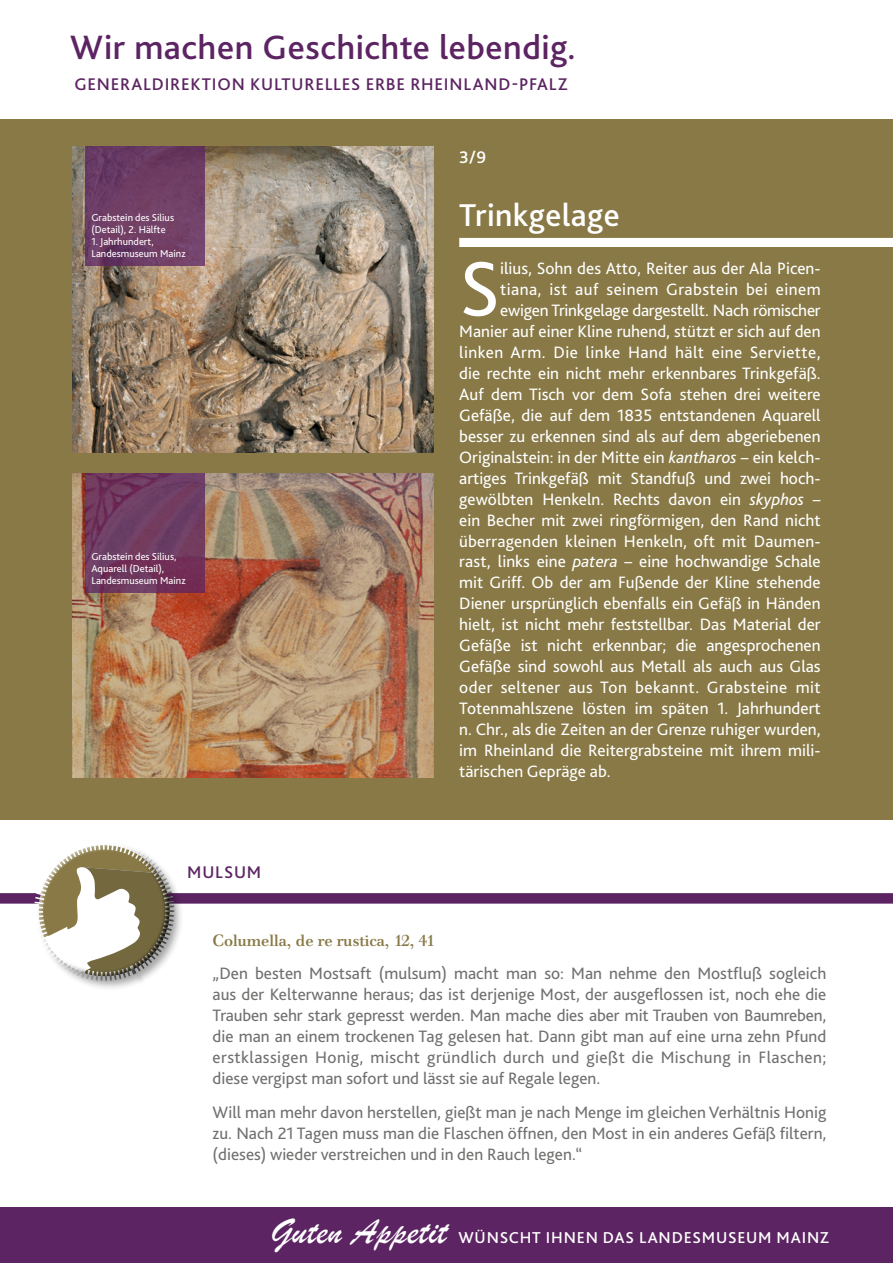
<style>
.page{position:relative;width:893px;height:1263px;background:#fff}
.page>*{position:absolute;margin:0;border:0;box-sizing:border-box;transform-origin:0 0}
.t1{font:81px "Bliss 2";color:#fff}
.t2{font:37.5px "Brush Script";letter-spacing:.01em;color:#fff}
.t3{font:500 35.4px "Bliss 2";letter-spacing:.015em;color:#5c2462}
.t4{font:500 33px "Bliss 2";letter-spacing:.01em;color:#fff}
.t5{font:500 17.7px "Bliss 2";letter-spacing:.045em;color:#5c2462}
.t6{font:500 17.7px "Bliss 2";color:#fff}
.t7{font:17.25px "Bliss 2";color:#fff}
.t8{font:17.25px/21px "Bliss 2";color:#70706f;text-align:justify}
.t9{font:17.25px "Bliss 2";letter-spacing:.025em;color:#fff}
.t10{font:500 16.5px "Bliss 2";letter-spacing:.05em;color:#fff}
.t11{font:500 16.2px "Walbaum Standard BQ";color:#887946}
.t12{font:10.5px/12px "Bliss 2";color:#fff}
.s1{font-style:italic}
</style>
<div class="page">
<div style="left:0;top:119px;width:893px;height:701px;background:#887946"></div>
<div style="left:459px;top:238px;width:434px;height:9px;background:#fff"></div>
<div style="left:0;top:1208px;width:893px;height:55px;background:#5c2462"></div>
<img style="left:72px;top:147px;width:362px;height:305px">
<img style="left:72px;top:473px;width:362px;height:305px">
<svg style="left:85px;top:147px;width:119px;height:119px;background:#6d3d65"></svg>
<svg style="left:85px;top:473px;width:119px;height:119px;background:#6e3960"></svg>
<div style="left:0;top:893px;width:893px;height:11px;background:#5c2462"></div>
<svg style="left:1px;top:845px;width:204px;height:143px"></svg>
<h3 class="t3" style="left:70px;top:26px;width:507px">Wir machen Geschichte lebendig.</h3>
<p class="t5" style="left:74px;top:73px;width:495px">GENERALDIREKTION KULTURELLES ERBE RHEINLAND-PFALZ</p>
<p class="t12" style="left:91px;top:212px;width:84px">Grabstein des Silius (Detail), 2. Hälfte</p>
<p class="t12" style="left:91px;top:236px;width:96px">1. Jahrhundert,<br>Landesmuseum Mainz</p>
<p class="t12" style="left:91px;top:550px;width:96px">Grabstein des Silius,<br>Aquarell (Detail),<br>Landesmuseum Mainz</p>
<p class="t5" style="left:187px;top:861px;width:76px">MULSUM</p>
<p class="t6" style="left:459px;top:146px;width:28px">3/9</p>
<h3 class="t4" style="left:459px;top:194px;width:162px">Trinkgelage</h3>
<h1 class="t1" style="left:459px;top:238px;width:42px">S</h1>
<p class="t7" style="left:500px;top:257px;width:322px">ilius, Sohn des Atto, Reiter aus der Ala Picen-</p>
<p class="t9" style="left:500px;top:278px;width:322px">tiana, ist auf seinem Grabstein bei einem</p>
<p class="t7" style="left:500px;top:299px;width:322px">ewigen Trinkgelage dargestellt. Nach römischer</p>
<p class="t7" style="left:459px;top:320px;width:363px">Manier auf einer Kline ruhend, stützt er sich auf den</p>
<p class="t9" style="left:459px;top:341px;width:363px">linken Arm. Die linke Hand hält eine Serviette,</p>
<p class="t7" style="left:459px;top:362px;width:363px">die rechte ein nicht mehr erkennbares Trinkgefäß.</p>
<p class="t7" style="left:459px;top:383px;width:363px">Auf dem Tisch vor dem Sofa stehen drei weitere</p>
<p class="t7" style="left:459px;top:404px;width:363px">Gefäße, die auf dem 1835 entstandenen Aquarell</p>
<p class="t7" style="left:459px;top:425px;width:363px">besser zu erkennen sind als auf dem abgeriebenen</p>
<p class="t7" style="left:459px;top:446px;width:363px">Originalstein: in der Mitte ein <span class="s1">kantharos</span> – ein kelch-</p>
<p class="t7" style="left:459px;top:467px;width:361px">artiges Trinkgefäß mit Standfuß und zwei hoch-</p>
<p class="t7" style="left:459px;top:488px;width:363px">gewölbten Henkeln. Rechts davon ein <span class="s1">skyphos</span> –</p>
<p class="t7" style="left:459px;top:509px;width:363px">ein Becher mit zwei ringförmigen, den Rand nicht</p>
<p class="t7" style="left:459px;top:530px;width:363px">überragenden kleinen Henkeln, oft mit Daumen-</p>
<p class="t7" style="left:459px;top:551px;width:363px">rast, links eine <span class="s1">patera</span> – eine hochwandige Schale</p>
<p class="t7" style="left:459px;top:572px;width:363px">mit Griff. Ob der am Fußende der Kline stehende</p>
<p class="t7" style="left:459px;top:593px;width:363px">Diener ursprünglich ebenfalls ein Gefäß in Händen</p>
<p class="t7" style="left:459px;top:614px;width:363px">hielt, ist nicht mehr feststellbar. Das Material der</p>
<p class="t7" style="left:459px;top:635px;width:363px">Gefäße ist nicht erkennbar; die angesprochenen</p>
<p class="t7" style="left:459px;top:656px;width:363px">Gefäße sind sowohl aus Metall als auch aus Glas</p>
<p class="t9" style="left:459px;top:677px;width:363px">oder seltener aus Ton bekannt. Grabsteine mit</p>
<p class="t7" style="left:459px;top:698px;width:363px">Totenmahlszene lösten im späten 1. Jahrhundert</p>
<p class="t7" style="left:459px;top:719px;width:363px">n. Chr., als die Zeiten an der Grenze ruhiger wurden,</p>
<p class="t7" style="left:459px;top:740px;width:361px">im Rheinland die Reitergrabsteine mit ihrem mili-</p>
<p class="t7" style="left:459px;top:761px;width:153px">tärischen Gepräge ab.</p>
<p class="t11" style="left:213px;top:930px;width:224px">Columella, de re rustica, 12, 41</p>
<p class="t8" style="left:213px;top:963px;width:615px">„Den besten Mostsaft (mulsum) macht man so: Man nehme den Mostfluß sogleich aus der Kelterwanne heraus; das ist derjenige Most, der ausgeflossen ist, noch ehe die Trauben sehr stark gepresst werden. Man mache dies aber mit Trauben von Baumreben, die man an einem trockenen Tag gelesen hat. Dann gibt man auf eine urna zehn Pfund erstklassigen Honig, mischt gründlich durch und gießt die Mischung in Flaschen; diese vergipst man sofort und lässt sie auf Regale legen.</p>
<p class="t8" style="left:213px;top:1101px;width:615px">Will man mehr davon herstellen, gießt man je nach Menge im gleichen Verhältnis Honig zu. Nach 21 Tagen muss man die Flaschen öffnen, den Most in ein anderes Gefäß filtern, (dieses) wieder verstreichen und in den Rauch legen.“</p>
<h2 class="t2" style="left:271px;top:1207px;width:178px">Guten Appetit</h2>
<p class="t10" style="left:458px;top:1227px;width:372px">WÜNSCHT IHNEN DAS LANDESMUSEUM MAINZ</p>
</div>
